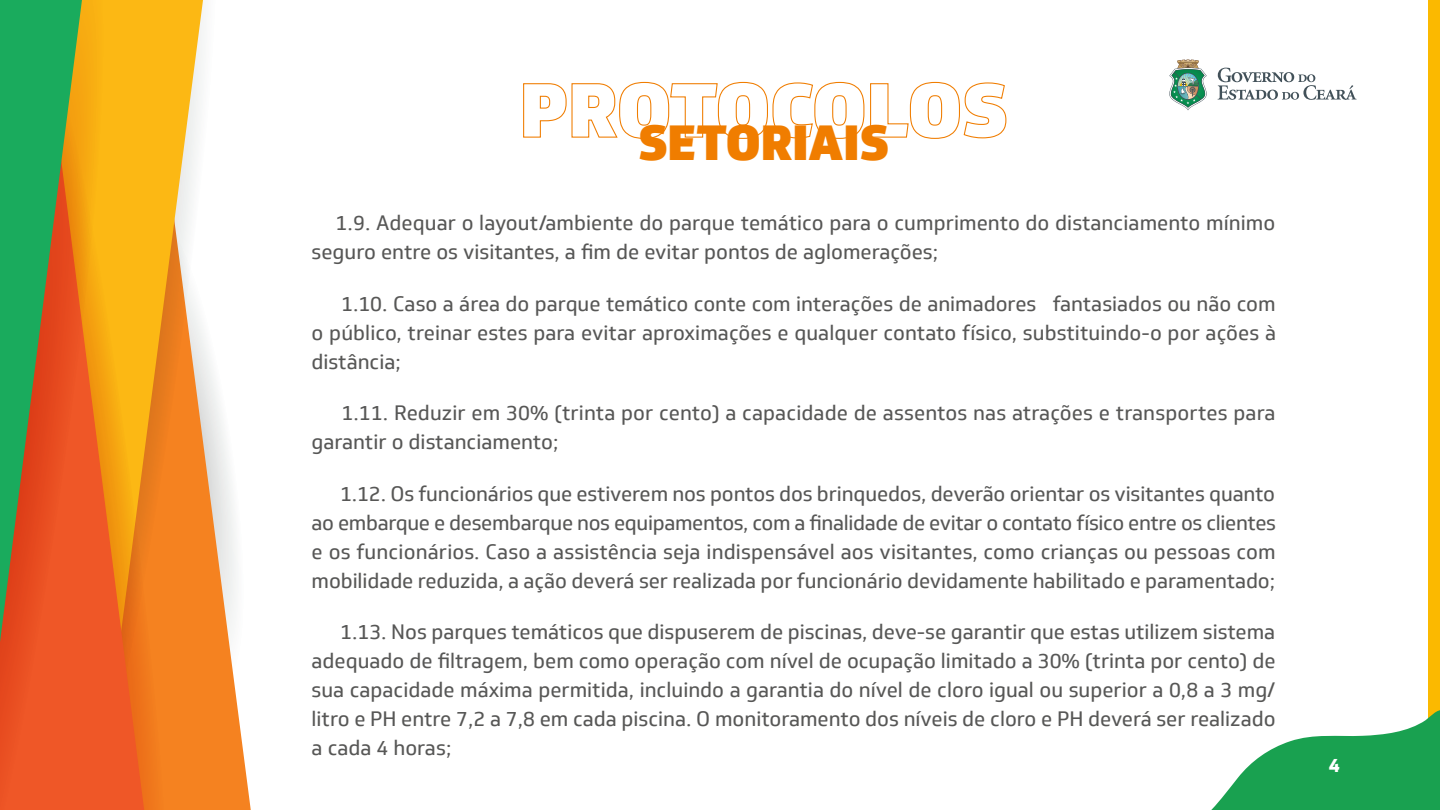
<style>
.page{position:relative;width:1440px;height:810px;background:#fff}
.page>*{position:absolute;margin:0;border:0;box-sizing:border-box;transform-origin:0 0}
.t1{font:900 48.07px "Soleto";color:#f07d00}
.Texto{font:20.33px/29px "Soleto";color:#575756;text-align:justify}
.t2{font:800 18.98px "Soleto";color:#fff}
</style>
<div class="page">
<div style="left:1428px;top:0;width:12px;height:810px;background:#fbb900"></div>
<svg style="left:1211px;top:710px;width:229px;height:100px"></svg>
<svg style="left:220px;top:414px;width:31px;height:396px"></svg>
<svg style="left:203px;top:336px;width:17px;height:474px;background:#f1a769"></svg>
<svg style="left:171px;top:0;width:32px;height:810px;fill:#f58220"></svg>
<svg style="left:144px;top:0;width:27px;height:810px;background:#f4971a"></svg>
<svg style="left:106px;top:0;width:38px;height:810px;background:#f59917"></svg>
<svg style="left:82px;top:0;width:24px;height:810px;background:#f2801c"></svg>
<svg style="left:0;top:0;width:82px;height:810px;background:#967738"></svg>
<svg style="left:1218px;top:68px;width:139px;height:32px"></svg>
<svg style="left:1169px;top:60px;width:38px;height:50px"></svg>
<svg style="left:523px;top:81px;width:484px;height:58px"></svg>
<p class="t1" style="left:639px;top:112px;width:252px">SETORIAIS</p>
<p class="Texto" style="left:312px;top:209px;width:965px;text-indent:24px">1.9. Adequar o layout/ambiente do parque temático para o cumprimento do distanciamento mínimo seguro entre os visitantes, a fim de evitar pontos de aglomerações;</p>
<p class="Texto" style="left:312px;top:289px;width:966px;text-indent:29px">1.10. Caso a área do parque temático conte com interações de animadores fantasiados ou não com o público, treinar estes para evitar aproximações e qualquer contato físico, substituindo-o por ações à distância;</p>
<p class="Texto" style="left:312px;top:399px;width:965px;text-indent:30px">1.11. Reduzir em 30% (trinta por cento) a capacidade de assentos nas atrações e transportes para garantir o distanciamento;</p>
<p class="Texto" style="left:312px;top:479px;width:966px;text-indent:28px">1.12. Os funcionários que estiverem nos pontos dos brinquedos, deverão orientar os visitantes quanto ao embarque e desembarque nos equipamentos, com a finalidade de evitar o contato físico entre os clientes e os funcionários. Caso a assistência seja indispensável aos visitantes, como crianças ou pessoas com mobilidade reduzida, a ação deverá ser realizada por funcionário devidamente habilitado e paramentado;</p>
<p class="Texto" style="left:312px;top:618px;width:965px;text-indent:29px">1.13. Nos parques temáticos que dispuserem de piscinas, deve-se garantir que estas utilizem sistema adequado de filtragem, bem como operação com nível de ocupação limitado a 30% (trinta por cento) de sua capacidade máxima permitida, incluindo a garantia do nível de cloro igual ou superior a 0,8 a 3 mg/ litro e PH entre 7,2 a 7,8 em cada piscina. O monitoramento dos níveis de cloro e PH deverá ser realizado a cada 4 horas;</p>
<p class="t2" style="left:1329px;top:753px;width:13px">4</p>
</div>
